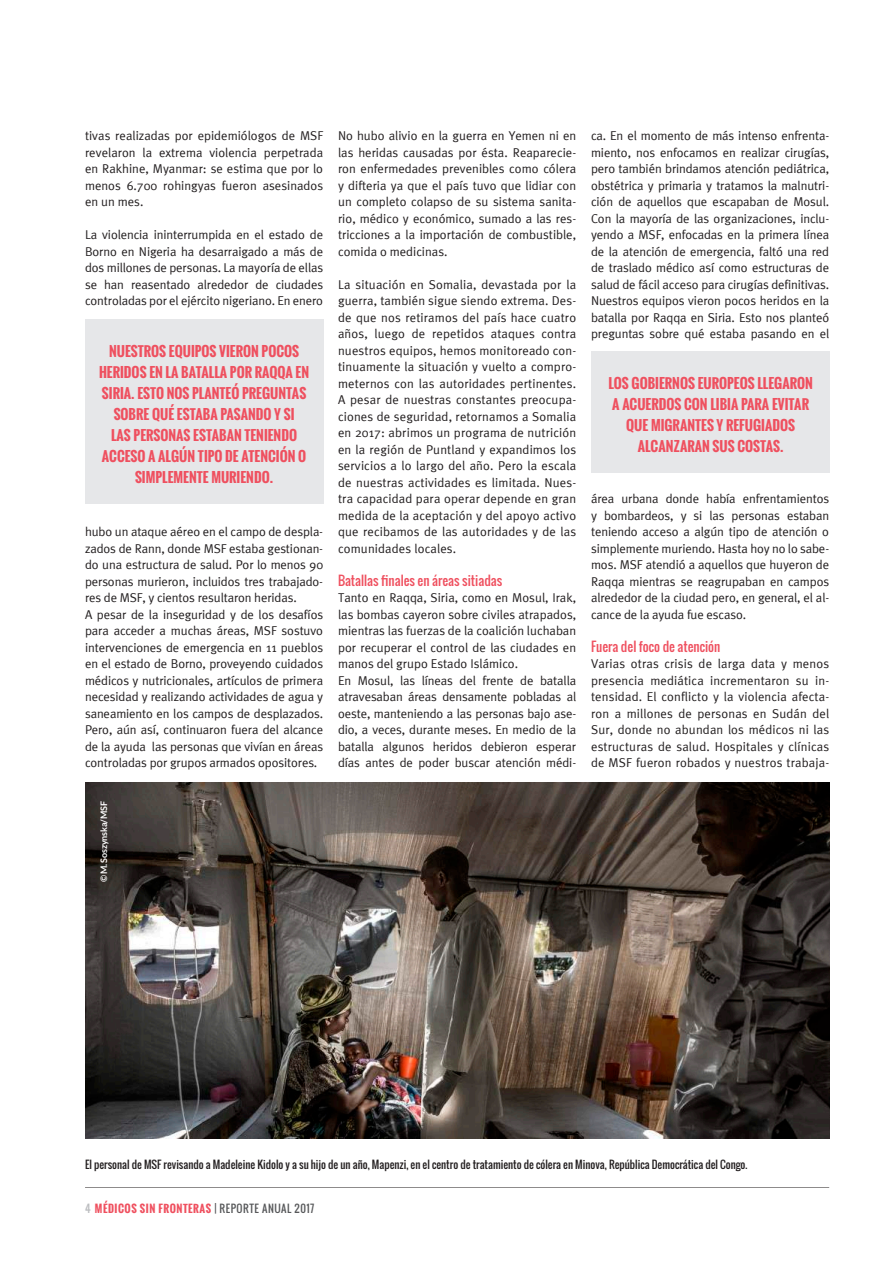
<style>
.page{position:relative;width:893px;height:1263px;background:#fff}
.page>*{position:absolute;margin:0;border:0;box-sizing:border-box;transform-origin:0 0}
.t1{font:700 13.5px/21px "Oswald";color:#ef505f;text-align:center}
.t2{font:12.75px/16.5px "Meta Plus Normal";letter-spacing:-.01em;color:#231f20;text-align:justify}
.t3{font:12.75px "Oswald";color:#ef505f}
.t4{font:10.5px "Oswald";color:#231f20}
.t5{font:700 10.5px "Oswald";letter-spacing:.05em;color:#ef505f}
.t6{font:700 9px "Lato";letter-spacing:-.02em;color:#fff}
.s1{font-weight:400;color:#bcbdc0}
.s2{font-weight:400;color:#57585a}
</style>
<div class="page">
<hr style="left:85px;top:1187px;width:744px;height:1px;background:#231f20">
<img style="left:85px;top:782px;width:745px;height:357px">
<div style="left:85px;top:320px;width:238px;height:184px;background:#e6e7e9"></div>
<div style="left:592px;top:351px;width:238px;height:121px;background:#e6e7e9"></div>
<p class="t2" style="left:85px;top:127px;width:240px">tivas realizadas por epidemiólogos de MSF revelaron la extrema violencia perpetrada en Rakhine, Myanmar: se estima que por lo menos 6.700 rohingyas fueron asesinados en un mes.</p>
<p class="t2" style="left:85px;top:226px;width:240px">La violencia ininterrumpida en el estado de Borno en Nigeria ha desarraigado a más de dos millones de personas. La mayoría de ellas se han reasentado alrededor de ciudades controladas por el ejército nigeriano. En enero</p>
<p class="t1" style="left:99px;top:341px;width:212px">NUESTROS EQUIPOS VIERON POCOS<br>HERIDOS EN LA BATALLA POR RAQQA EN<br>SIRIA. ESTO NOS PLANTEÓ PREGUNTAS<br>SOBRE QUÉ ESTABA PASANDO Y SI<br>LAS PERSONAS ESTABAN TENIENDO<br>ACCESO A ALGÚN TIPO DE ATENCIÓN O<br>SIMPLEMENTE MURIENDO.</p>
<p class="t2" style="left:85px;top:523px;width:240px;text-align:left">hubo un ataque aéreo en el campo de despla&shy;zados de Rann, donde MSF estaba gestionan&shy;do una estructura de salud. Por lo menos 90 personas murieron, incluidos tres trabajado&shy;res de MSF, y cientos resultaron heridas.<br>A pesar de la inseguridad y de los desafíos para acceder a muchas áreas, MSF sostuvo intervenciones de emergencia en 11 pueblos en el estado de Borno, proveyendo cuidados médicos y nutricionales, artículos de primera necesidad y realizando actividades de agua y saneamiento en los campos de desplazados.<br>Pero, aún así, continuaron fuera del alcance de la ayuda las personas que vivían en áreas controladas por grupos armados opositores.</p>
<p class="t6" style="left:99px;top:882px;width:83px;rotate:-90deg">© M. Soszynska/MSF</p>
<p class="t2" style="left:338px;top:127px;width:240px">No hubo alivio en la guerra en Yemen ni en las heridas causadas por ésta. Reaparecie&shy;ron enfermedades prevenibles como cólera y difteria ya que el país tuvo que lidiar con un completo colapso de su sistema sanita&shy;rio, médico y económico, sumado a las res&shy;tricciones a la importación de combustible, comida o medicinas.</p>
<p class="t2" style="left:338px;top:276px;width:240px">La situación en Somalia, devastada por la guerra, también sigue siendo extrema. Des&shy;de que nos retiramos del país hace cuatro años, luego de repetidos ataques contra nuestros equipos, hemos monitoreado con&shy;tinuamente la situación y vuelto a compro&shy;meternos con las autoridades pertinentes.<br>A pesar de nuestras constantes preocupa&shy;ciones de seguridad, retornamos a Somalia en 2017: abrimos un programa de nutrición en la región de Puntland y expandimos los servicios a lo largo del año. Pero la escala de nuestras actividades es limitada. Nues&shy;tra capacidad para operar depende en gran medida de la aceptación y del apoyo activo que recibamos de las autoridades y de las comunidades locales.</p>
<p class="t3" style="left:338px;top:571px;width:166px">Batallas finales en áreas sitiadas</p>
<p class="t2" style="left:338px;top:589px;width:240px;text-align:left">Tanto en Raqqa, Siria, como en Mosul, Irak, las bombas cayeron sobre civiles atrapados, mientras las fuerzas de la coalición luchaban por recuperar el control de las ciudades en manos del grupo Estado Islámico.<br>En Mosul, las líneas del frente de batalla atravesaban áreas densamente pobladas al oeste, manteniendo a las personas bajo ase&shy;dio, a veces, durante meses. En medio de la batalla algunos heridos debieron esperar días antes de poder buscar atención médi-</p>
<p class="t2" style="left:591px;top:127px;width:240px">ca. En el momento de más intenso enfrenta&shy;miento, nos enfocamos en realizar cirugías, pero también brindamos atención pediátrica, obstétrica y primaria y tratamos la malnutri&shy;ción de aquellos que escapaban de Mosul.<br>Con la mayoría de las organizaciones, inclu&shy;yendo a MSF, enfocadas en la primera línea de la atención de emergencia, faltó una red de traslado médico así como estructuras de salud de fácil acceso para cirugías definitivas.<br>Nuestros equipos vieron pocos heridos en la batalla por Raqqa en Siria. Esto nos planteó preguntas sobre qué estaba pasando en el</p>
<p class="t1" style="left:608px;top:372px;width:206px">LOS GOBIERNOS EUROPEOS LLEGARON<br>A ACUERDOS CON LIBIA PARA EVITAR<br>QUE MIGRANTES Y REFUGIADOS<br>ALCANZARAN SUS COSTAS.</p>
<p class="t2" style="left:591px;top:490px;width:240px">área urbana donde había enfrentamientos y bombardeos, y si las personas estaban teniendo acceso a algún tipo de atención o simplemente muriendo. Hasta hoy no lo sabe&shy;mos. MSF atendió a aquellos que huyeron de Raqqa mientras se reagrupaban en campos alrededor de la ciudad pero, en general, el al&shy;cance de la ayuda fue escaso.</p>
<p class="t3" style="left:591px;top:637px;width:131px">Fuera del foco de atención</p>
<p class="t2" style="left:591px;top:655px;width:240px">Varias otras crisis de larga data y menos presencia mediática incrementaron su in&shy;tensidad. El conflicto y la violencia afecta&shy;ron a millones de personas en Sudán del Sur, donde no abundan los médicos ni las estructuras de salud. Hospitales y clínicas de MSF fueron robados y nuestros trabaja-</p>
<p class="t4" style="left:85px;top:1156px;width:664px">El personal de MSF revisando a Madeleine Kidolo y a su hijo de un año, Mapenzi, en el centro de tratamiento de cólera en Minova, República Democrática del Congo.</p>
<p class="t5" style="left:85px;top:1201px;width:231px"><span class="s1">4</span> MÉDICOS SIN FRONTERAS <span class="s2">| REPORTE ANUAL 2017</span></p>
</div>
